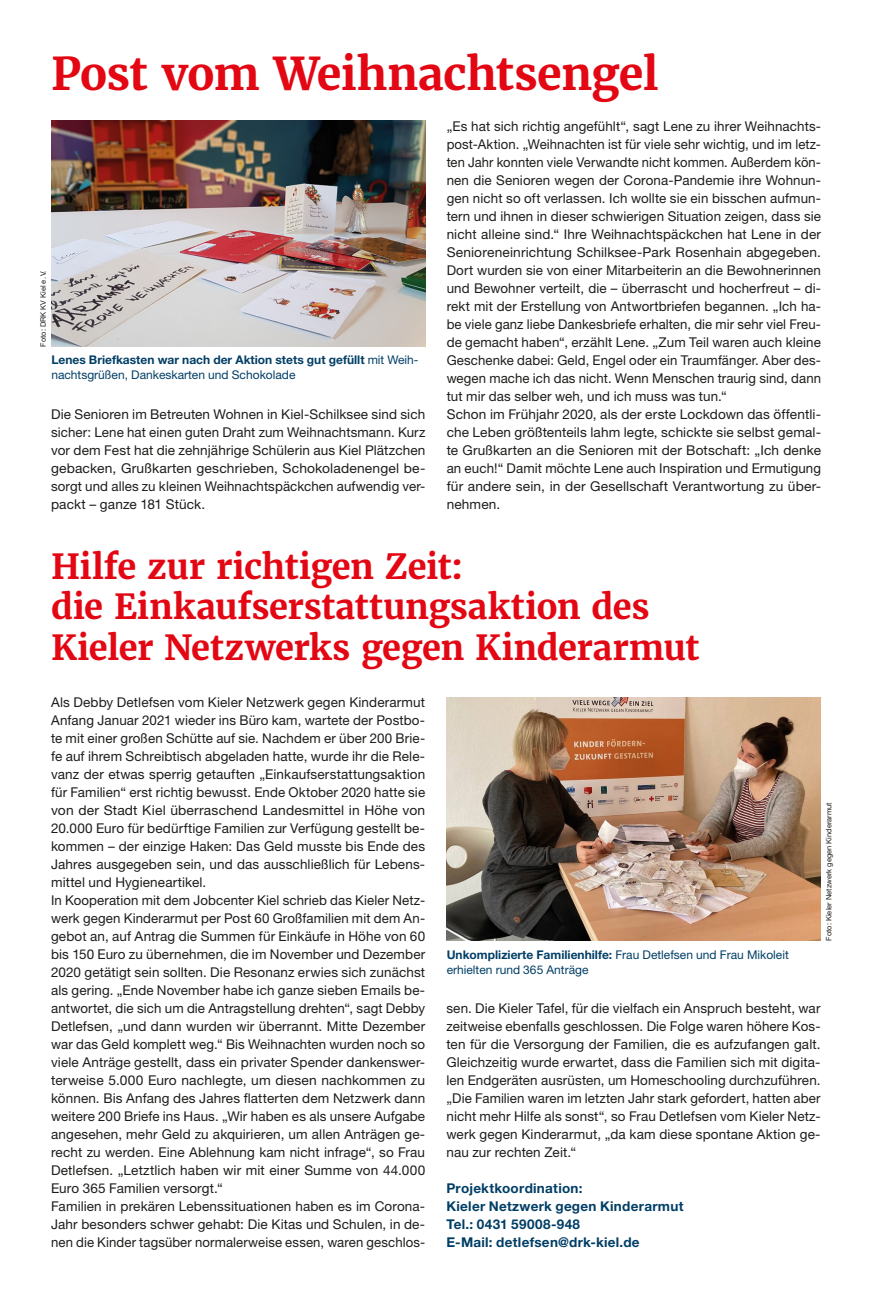
<style>
.page{position:relative;width:872px;height:1297px;background:#fff}
.page>*{position:absolute;margin:0;border:0;box-sizing:border-box;transform-origin:0 0}
.t1{font:700 45px "Merriweather";letter-spacing:-.015em;color:#e30613}
.t2{font:700 34.5px/40.5px "Merriweather";letter-spacing:-.01em;color:#e30613}
.t3{font:13.5px/18px "Helvetica Neue LT Pro";letter-spacing:.01em;color:#1d1d1b}
.t4{font:700 13.5px/18px "Helvetica Neue LT Pro";letter-spacing:.02em;color:#003e66}
.t5{font:700 12px/15px "Helvetica Neue LT Pro";color:#003e66}
.t6{font:12px/15px "Helvetica Neue LT Pro";color:#003e66}
.t7{font:7.5px "Helvetica Neue LT Pro";color:#1d1d1b}
.s1{font-weight:400}
.s2{font-weight:700}
</style>
<div class="page">
<img style="left:51px;top:121px;width:375px;height:226px">
<img style="left:446px;top:697px;width:374px;height:244px">
<h1 class="t1" style="left:51px;top:45px;width:609px">Post vom Weihnachtsengel</h1>
<p class="t7" style="left:39px;top:347px;width:77px;rotate:-90deg">Foto: DRK KV Kiel e.V.</p>
<p class="t5" style="left:51px;top:352px;width:368px">Lenes Briefkasten war nach der Aktion stets gut gefüllt <span class="s1">mit Weih&shy;nachtsgrüßen, Dankeskarten und Schokolade</span></p>
<p class="t3" style="left:51px;top:404px;width:376px;text-align:justify">Die Senioren im Betreuten Wohnen in Kiel-Schilksee sind sich sicher: Lene hat einen guten Draht zum Weihnachtsmann. Kurz vor dem Fest hat die zehnjährige Schülerin aus Kiel Plätzchen gebacken, Grußkarten geschrieben, Schokoladenengel be&shy;sorgt und alles zu kleinen Weihnachtspäckchen aufwendig ver&shy;packt – ganze 181 Stück.</p>
<p class="t3" style="left:447px;top:116px;width:376px">„Es hat sich richtig angefühlt“, sagt Lene zu ihrer Weihnachts&shy;post-Aktion. „Weihnachten ist für viele sehr wichtig, und im letz&shy;ten Jahr konnten viele Verwandte nicht kommen. Außerdem kön&shy;nen die Senioren wegen der Corona-Pandemie ihre Wohnun&shy;gen nicht so oft verlassen. Ich wollte sie ein bisschen aufmun&shy;tern und ihnen in dieser schwierigen Situation zeigen, dass sie nicht alleine sind.“ Ihre Weihnachtspäckchen hat Lene in der Senioreneinrichtung Schilksee-Park Rosenhain abgegeben.<br>Dort wurden sie von einer Mitarbeiterin an die Bewohnerinnen und Bewohner verteilt, die – überrascht und hocherfreut – di&shy;rekt mit der Erstellung von Antwortbriefen begannen. „Ich ha&shy;be viele ganz liebe Dankesbriefe erhalten, die mir sehr viel Freu&shy;de gemacht haben“, erzählt Lene. „Zum Teil waren auch kleine Geschenke dabei: Geld, Engel oder ein Traumfänger. Aber des&shy;wegen mache ich das nicht. Wenn Menschen traurig sind, dann tut mir das selber weh, und ich muss was tun.“<br>Schon im Frühjahr 2020, als der erste Lockdown das öffentli&shy;che Leben größtenteils lahm legte, schickte sie selbst gemal&shy;te Grußkarten an die Senioren mit der Botschaft: „Ich denke an euch!“ Damit möchte Lene auch Inspiration und Ermutigung für andere sein, in der Gesellschaft Verantwortung zu über&shy;nehmen.</p>
<h2 class="t2" style="left:51px;top:546px;width:650px">Hilfe zur richtigen Zeit:<br>die Einkaufserstattungsaktion des<br>Kieler Netzwerks gegen Kinderarmut</h2>
<p class="t3" style="left:51px;top:692px;width:376px">Als Debby Detlefsen vom Kieler Netzwerk gegen Kinderarmut Anfang Januar 2021 wieder ins Büro kam, wartete der Postbo&shy;te mit einer großen Schütte auf sie. Nachdem er über 200 Brie&shy;fe auf ihrem Schreibtisch abgeladen hatte, wurde ihr die Rele&shy;vanz der etwas sperrig getauften „Einkaufserstattungsaktion für Familien“ erst richtig bewusst. Ende Oktober 2020 hatte sie von der Stadt Kiel überraschend Landesmittel in Höhe von 20.000 Euro für bedürftige Familien zur Verfügung gestellt be&shy;kommen – der einzige Haken: Das Geld musste bis Ende des Jahres ausgegeben sein, und das ausschließlich für Lebens&shy;mittel und Hygieneartikel.<br>In Kooperation mit dem Jobcenter Kiel schrieb das Kieler Netz&shy;werk gegen Kinderarmut per Post 60 Großfamilien mit dem An&shy;gebot an, auf Antrag die Summen für Einkäufe in Höhe von 60 bis 150 Euro zu übernehmen, die im November und Dezember 2020 getätigt sein sollten. Die Resonanz erwies sich zunächst als gering. „Ende November habe ich ganze sieben Emails be&shy;antwortet, die sich um die Antragstellung drehten“, sagt Debby Detlefsen, „und dann wurden wir überrannt. Mitte Dezember war das Geld komplett weg.“ Bis Weihnachten wurden noch so viele Anträge gestellt, dass ein privater Spender dankenswer&shy;terweise 5.000 Euro nachlegte, um diesen nachkommen zu können. Bis Anfang des Jahres flatterten dem Netzwerk dann weitere 200 Briefe ins Haus. „Wir haben es als unsere Aufgabe angesehen, mehr Geld zu akquirieren, um allen Anträgen ge&shy;recht zu werden. Eine Ablehnung kam nicht infrage“, so Frau Detlefsen. „Letztlich haben wir mit einer Summe von 44.000<br>Euro 365 Familien versorgt.“<br>Familien in prekären Lebenssituationen haben es im Corona-Jahr besonders schwer gehabt: Die Kitas und Schulen, in de&shy;nen die Kinder tagsüber normalerweise essen, waren geschlos-</p>
<p class="t7" style="left:824px;top:941px;width:140px;rotate:-90deg">Foto: Kieler Netzwerk gegen Kinderarmut</p>
<p class="t6" style="left:447px;top:947px;width:344px"><span class="s2">Unkomplizierte Familienhilfe:</span> Frau Detlefsen und Frau Mikoleit erhielten rund 365 Anträge</p>
<p class="t3" style="left:446px;top:998px;width:376px;text-align:justify">sen. Die Kieler Tafel, für die vielfach ein Anspruch besteht, war zeitweise ebenfalls geschlossen. Die Folge waren höhere Kos&shy;ten für die Versorgung der Familien, die es aufzufangen galt.<br>Gleichzeitig wurde erwartet, dass die Familien sich mit digita&shy;len Endgeräten ausrüsten, um Homeschooling durchzuführen. „Die Familien waren im letzten Jahr stark gefordert, hatten aber nicht mehr Hilfe als sonst“, so Frau Detlefsen vom Kieler Netz&shy;werk gegen Kinderarmut, „da kam diese spontane Aktion ge&shy;nau zur rechten Zeit.“</p>
<p class="t4" style="left:446px;top:1178px;width:238px">Projektkoordination:<br>Kieler Netzwerk gegen Kinderarmut<br>Tel.: 0431 59008-948<br>E-Mail: detlefsen@drk-kiel.de</p>
</div>
